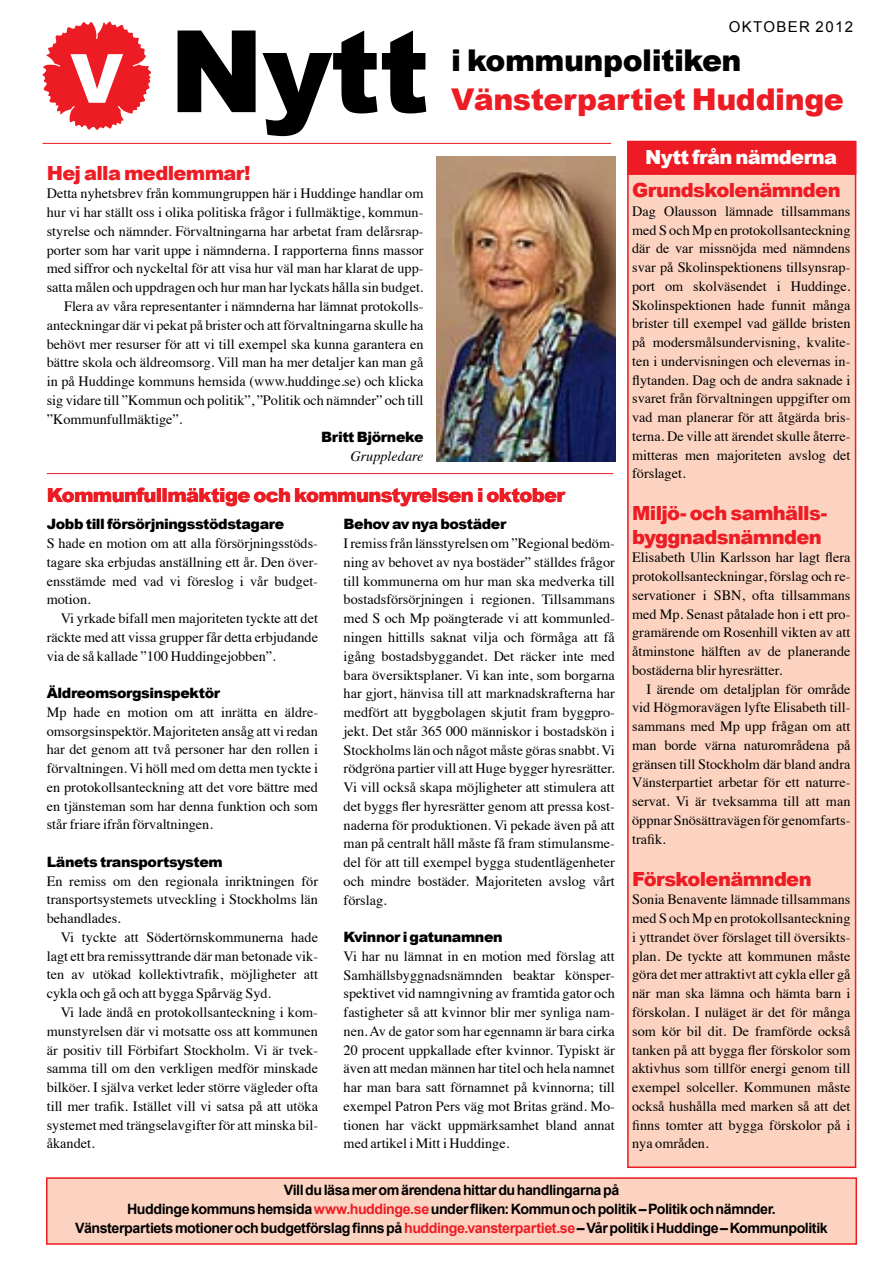
<style>
.page{position:relative;width:893px;height:1263px;background:#fff}
.page>*{position:absolute;margin:0;border:0;box-sizing:border-box;transform-origin:0 0}
.t1{font:900 114px "Arial";color:#000}
.t2{font:900 30px "Arial";letter-spacing:-.015em;color:#ed1c24}
.t3{font:900 30px "Arial";letter-spacing:-.015em;color:#000}
.t4{font:900 19.5px/23.2px "Arial";letter-spacing:-.035em;color:#ed1c24}
.t5{font:900 19.5px "Arial";letter-spacing:-.035em;color:#fff}
.t6{font:15px "Arial";letter-spacing:.09em;color:#000}
.t7{font:14.25px/18.8px "Times";color:#000;text-align:justify}
.t8{font:700 14.25px/18.8px "Arial";letter-spacing:-.03em;color:#000;text-align:center}
.t9{font:900 14.25px "Arial";letter-spacing:-.03em;color:#000}
.t10{font:italic 14.25px "Times";color:#000}
.s1{color:#ed1c24}
</style>
<div class="page">
<div style="left:46px;top:1177px;width:811px;height:68px;background:#fcd3c1;border:2px solid #ed1c24"></div>
<div style="left:627px;top:141px;width:229px;height:1027px;background:#fcd3c1;border:2px solid #ed1c24"></div>
<div style="left:627px;top:141px;width:229px;height:34px;background:#ed1c24;border:2px solid #ed1c24"></div>
<svg style="left:43px;top:22px;width:108px;height:108px"></svg>
<hr style="left:47px;top:473px;width:566px;height:1px;background:#ed1c24">
<hr style="left:43px;top:143px;width:568px;height:1px;background:#ed1c24">
<img style="left:436px;top:157px;width:179px;height:305px">
<h1 class="t1" style="left:169px;top:8px;width:262px">Nytt</h1>
<p class="t6" style="left:729px;top:17px;width:126px">OKTOBER 2012</p>
<h2 class="t3" style="left:451px;top:44px;width:292px">i kommunpolitiken</h2>
<h2 class="t2" style="left:451px;top:82px;width:394px">Vänsterpartiet Huddinge</h2>
<h3 class="t5" style="left:645px;top:146px;width:194px">Nytt från nämderna</h3>
<h3 class="t4" style="left:47px;top:161px;width:205px">Hej alla medlemmar!</h3>
<p class="t7" style="left:47px;top:183px;width:378px">Detta nyhetsbrev från kommungruppen här i Huddinge handlar om</p>
<p class="t7" style="left:47px;top:202px;width:378px">hur vi har ställt oss i olika politiska frågor i fullmäktige, kommun-</p>
<p class="t7" style="left:47px;top:221px;width:378px">styrelse och nämnder. Förvaltningarna har arbetat fram delårsrap-</p>
<p class="t7" style="left:47px;top:239px;width:378px">porter som har varit uppe i nämnderna. I rapporterna finns massor</p>
<p class="t7" style="left:47px;top:258px;width:378px">med siffror och nyckeltal för att visa hur väl man har klarat de upp-</p>
<p class="t7" style="left:47px;top:277px;width:378px">satta målen och uppdragen och hur man har lyckats hålla sin budget.</p>
<p class="t7" style="left:64px;top:296px;width:361px">Flera av våra representanter i nämnderna har lämnat protokolls-</p>
<p class="t7" style="left:47px;top:314px;width:378px">anteckningar där vi pekat på brister och att förvaltningarna skulle ha</p>
<p class="t7" style="left:47px;top:333px;width:378px">behövt mer resurser för att vi till exempel ska kunna garantera en</p>
<p class="t7" style="left:47px;top:352px;width:378px">bättre skola och äldreomsorg. Vill man ha mer detaljer kan man gå</p>
<p class="t7" style="left:47px;top:371px;width:378px">in på Huddinge kommuns hemsida (www.huddinge.se) och klicka</p>
<p class="t7" style="left:47px;top:389px;width:378px">sig vidare till ”Kommun och politik”, ”Politik och nämnder” och till</p>
<p class="t7" style="left:47px;top:408px;width:137px">”Kommunfullmäktige”.</p>
<p class="t9" style="left:321px;top:429px;width:104px">Britt Björneke</p>
<p class="t10" style="left:350px;top:444px;width:75px">Gruppledare</p>
<h3 class="t4" style="left:632px;top:179px;width:210px">Grundskolenämnden</h3>
<p class="t7" style="left:632px;top:200px;width:220px">Dag Olausson lämnade tillsammans med S och Mp en protokollsanteckning där de var missnöjda med nämndens svar på Skolinspektionens tillsynsrap&shy;port om skolväsendet i Huddinge.<br>Skolinspektionen hade funnit många brister till exempel vad gällde bristen på modersmålsundervisning, kvalite&shy;ten i undervisningen och elevernas in&shy;flytanden. Dag och de andra saknade i svaret från förvaltningen uppgifter om vad man planerar för att åtgärda bris&shy;terna. De ville att ärendet skulle återre&shy;mitteras men majoriteten avslog det förslaget.</p>
<h3 class="t4" style="left:632px;top:502px;width:196px">Miljö- och samhälls&shy;byggnadsnämnden</h3>
<p class="t7" style="left:632px;top:547px;width:220px">Elisabeth Ulin Karlsson har lagt flera protokollsanteckningar, förslag och re&shy;servationer i SBN, ofta tillsammans med Mp. Senast påtalade hon i ett pro&shy;gramärende om Rosenhill vikten av att åtminstone hälften av de planerande bostäderna blir hyresrätter.</p>
<p class="t7" style="left:632px;top:678px;width:220px;text-indent:14px">I ärende om detaljplan för område vid Högmoravägen lyfte Elisabeth till&shy;sammans med Mp upp frågan om att man borde värna naturområdena på gränsen till Stockholm där bland andra Vänsterpartiet arbetar för ett naturre&shy;servat. Vi är tveksamma till att man öppnar Snösättravägen för genomfarts&shy;trafik.</p>
<h3 class="t4" style="left:632px;top:867px;width:181px">Förskolenämnden</h3>
<p class="t7" style="left:632px;top:889px;width:220px">Sonia Benavente lämnade tillsammans med S och Mp en protokollsanteckning i yttrandet över förslaget till översikts&shy;plan. De tyckte att kommunen måste göra det mer attraktivt att cykla eller gå när man ska lämna och hämta barn i förskolan. I nuläget är det för många som kör bil dit. De framförde också tanken på att bygga fler förskolor som aktivhus som tillför energi genom till exempel solceller. Kommunen måste också hushålla med marken så att det finns tomter att bygga förskolor på i nya områden.</p>
<h3 class="t4" style="left:47px;top:483px;width:520px">Kommunfullmäktige och kommunstyrelsen i oktober</h3>
<p class="t9" style="left:47px;top:516px;width:239px">Jobb till försörjningsstödstagare</p>
<p class="t7" style="left:47px;top:533px;width:273px">S hade en motion om att alla försörjningsstöds&shy;tagare ska erbjudas anställning ett år. Den över&shy;ensstämde med vad vi föreslog i vår budget&shy;motion.</p>
<p class="t7" style="left:47px;top:608px;width:273px;text-indent:14px">Vi yrkade bifall men majoriteten tyckte att det räckte med att vissa grupper får detta erbjudande via de så kallade ”100 Huddingejobben”.</p>
<p class="t9" style="left:47px;top:685px;width:175px">Äldreomsorgsinspektör</p>
<p class="t7" style="left:47px;top:701px;width:273px">Mp hade en motion om att inrätta en äldre&shy;omsorgsinspektör. Majoriteten ansåg att vi redan har det genom att två personer har den rollen i förvaltningen. Vi höll med om detta men tyckte i en protokollsanteckning att det vore bättre med en tjänsteman som har denna funktion och som står friare ifrån förvaltningen.</p>
<p class="t9" style="left:47px;top:854px;width:177px">Länets transportsystem</p>
<p class="t7" style="left:47px;top:870px;width:273px">En remiss om den regionala inriktningen för transportsystemets utveckling i Stockholms län behandlades.</p>
<p class="t7" style="left:47px;top:926px;width:273px;text-indent:14px">Vi tyckte att Södertörnskommunerna hade lagt ett bra remissyttrande där man betonade vik&shy;ten av utökad kollektivtrafik, möjligheter att cykla och gå och att bygga Spårväg Syd.</p>
<p class="t7" style="left:47px;top:1001px;width:273px;text-indent:14px">Vi lade ändå en protokollsanteckning i kom&shy;munstyrelsen där vi motsatte oss att kommunen är positiv till Förbifart Stockholm. Vi är tvek&shy;samma till om den verkligen medför minskade bilköer. I själva verket leder större vägleder ofta till mer trafik. Istället vill vi satsa på att utöka systemet med trängselavgifter för att minska bil&shy;åkandet.</p>
<p class="t9" style="left:344px;top:516px;width:164px">Behov av nya bostäder</p>
<p class="t7" style="left:344px;top:533px;width:273px">I remiss från länsstyrelsen om ”Regional bedöm&shy;ning av behovet av nya bostäder” ställdes frågor till kommunerna om hur man ska medverka till bostadsförsörjningen i regionen. Tillsammans med S och Mp poängterade vi att kommunled&shy;ningen hittills saknat vilja och förmåga att få igång bostadsbyggandet. Det räcker inte med bara översiktsplaner. Vi kan inte, som borgarna har gjort, hänvisa till att marknadskrafterna har medfört att byggbolagen skjutit fram byggpro&shy;jekt. Det står 365 000 människor i bostadskön i Stockholms län och något måste göras snabbt. Vi rödgröna partier vill att Huge bygger hyresrätter.<br>Vi vill också skapa möjligheter att stimulera att det byggs fler hyresrätter genom att pressa kost&shy;naderna för produktionen. Vi pekade även på att man på centralt håll måste få fram stimulansme&shy;del för att till exempel bygga studentlägenheter och mindre bostäder. Majoriteten avslog vårt förslag.</p>
<p class="t9" style="left:344px;top:929px;width:161px">Kvinnor i gatunamnen</p>
<p class="t7" style="left:344px;top:945px;width:273px">Vi har nu lämnat in en motion med förslag att Samhällsbyggnadsnämnden beaktar könsper&shy;spektivet vid namngivning av framtida gator och fastigheter så att kvinnor blir mer synliga nam&shy;nen. Av de gator som har egennamn är bara cirka 20 procent uppkallade efter kvinnor. Typiskt är även att medan männen har titel och hela namnet har man bara satt förnamnet på kvinnorna; till exempel Patron Pers väg mot Britas gränd. Mo&shy;tionen har väckt uppmärksamhet bland annat med artikel i Mitt i Huddinge.</p>
<p class="t8" style="left:75px;top:1181px;width:754px">Vill du läsa mer om ärendena hittar du handlingarna på<br>Huddinge kommuns hemsida <span class="s1">www.huddinge.se</span> under fliken: Kommun och politik – Politik och nämnder.<br>Vänsterpartiets motioner och budgetförslag finns på<span class="s1">huddinge.vansterpartiet.se</span> – Vår politik i Huddinge – Kommunpolitik</p>
</div>
